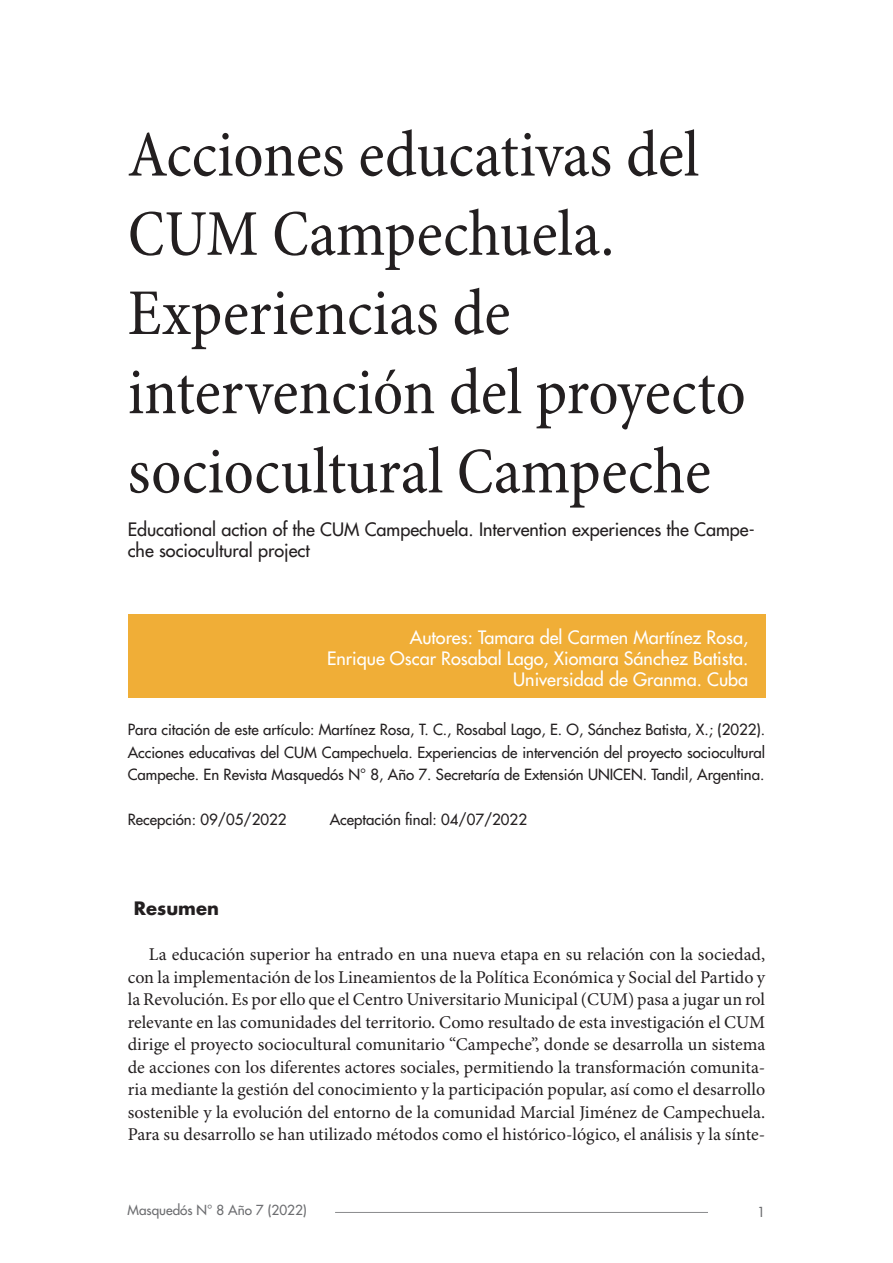
<style>
.page{position:relative;width:893px;height:1263px;background:#fff}
.page>*{position:absolute;margin:0;border:0;box-sizing:border-box;transform-origin:0 0}
._1_-_Titulo{font:condensed 66px/79.2px "Minion Pro";color:#231f20}
._4_-_Interior{font:18px/22.5px "Minion Pro";color:#231f20;text-align:justify}
._10_-_Autores{font:500 18px/21px "Futura Std";color:#fff;text-align:right}
._9_-_Titulo_ingles{font:500 18px/21.6px "Futura Std";color:#231f20}
._2_-_Subtitulos{font:700 18px "Futura Std";color:#231f20}
._13_-_Citacion{font:500 15px/22.5px "Futura Std";color:#231f20;text-align:justify}
.t1{font:500 13.5px "Futura Std";color:#6c6d70}
</style>
<div class="page">
<hr style="left:335px;top:1212px;width:373px;height:1px;background:#6c6d70">
<div style="left:128px;top:614px;width:637px;height:83px;background:#f0ae37"></div>
<p class="_1_-_Titulo" style="left:128px;top:118px;width:620px">Acciones educativas del<br>CUM Campechuela.<br>Experiencias de intervención del proyecto sociocultural Campeche</p>
<p class="_9_-_Titulo_ingles" style="left:128px;top:518px;width:628px">Educational action of the CUM Campechuela. Intervention experiences the Campe&shy;che sociocultural project</p>
<p class="_10_-_Autores" style="left:327px;top:627px;width:423px">Autores: Tamara del Carmen Martínez Rosa,<br>Enrique Oscar Rosabal Lago, Xiomara Sánchez Batista.<br>Universidad de Granma. Cuba</p>
<p class="_13_-_Citacion" style="left:128px;top:718px;width:639px">Para citación de este artículo: Martínez Rosa, T. C., Rosabal Lago, E. O, Sánchez Batista, X.; (2022).<br>Acciones educativas del CUM Campechuela. Experiencias de intervención del proyecto sociocultural Campeche. En Revista Masquedós N° 8, Año 7. Secretaría de Extensión UNICEN. Tandil, Argentina.</p>
<p class="_13_-_Citacion" style="left:128px;top:808px;width:160px">Recepción: 09/05/2022</p>
<p class="_13_-_Citacion" style="left:330px;top:808px;width:199px">Aceptación final: 04/07/2022</p>
<p class="_2_-_Subtitulos" style="left:134px;top:896px;width:86px">Resumen</p>
<p class="_4_-_Interior" style="left:128px;top:944px;width:639px;text-indent:21px">La educación superior ha entrado en una nueva etapa en su relación con la sociedad, con la implementación de los Lineamientos de la Política Económica y Social del Partido y la Revolución. Es por ello que el Centro Universitario Municipal (CUM) pasa a jugar un rol relevante en las comunidades del territorio. Como resultado de esta investigación el CUM dirige el proyecto sociocultural comunitario “Campeche”, donde se desarrolla un sistema de acciones con los diferentes actores sociales, permitiendo la transformación comunita&shy;ria mediante la gestión del conocimiento y la participación popular, así como el desarrollo sostenible y la evolución del entorno de la comunidad Marcial Jiménez de Campechuela.<br>Para su desarrollo se han utilizado métodos como el histórico-lógico, el análisis y la sínte-</p>
<p class="t1" style="left:128px;top:1201px;width:181px">Masquedós N° 8 Año 7 (2022)</p>
<p class="t1" style="left:758px;top:1204px;width:9px">1</p>
</div>
